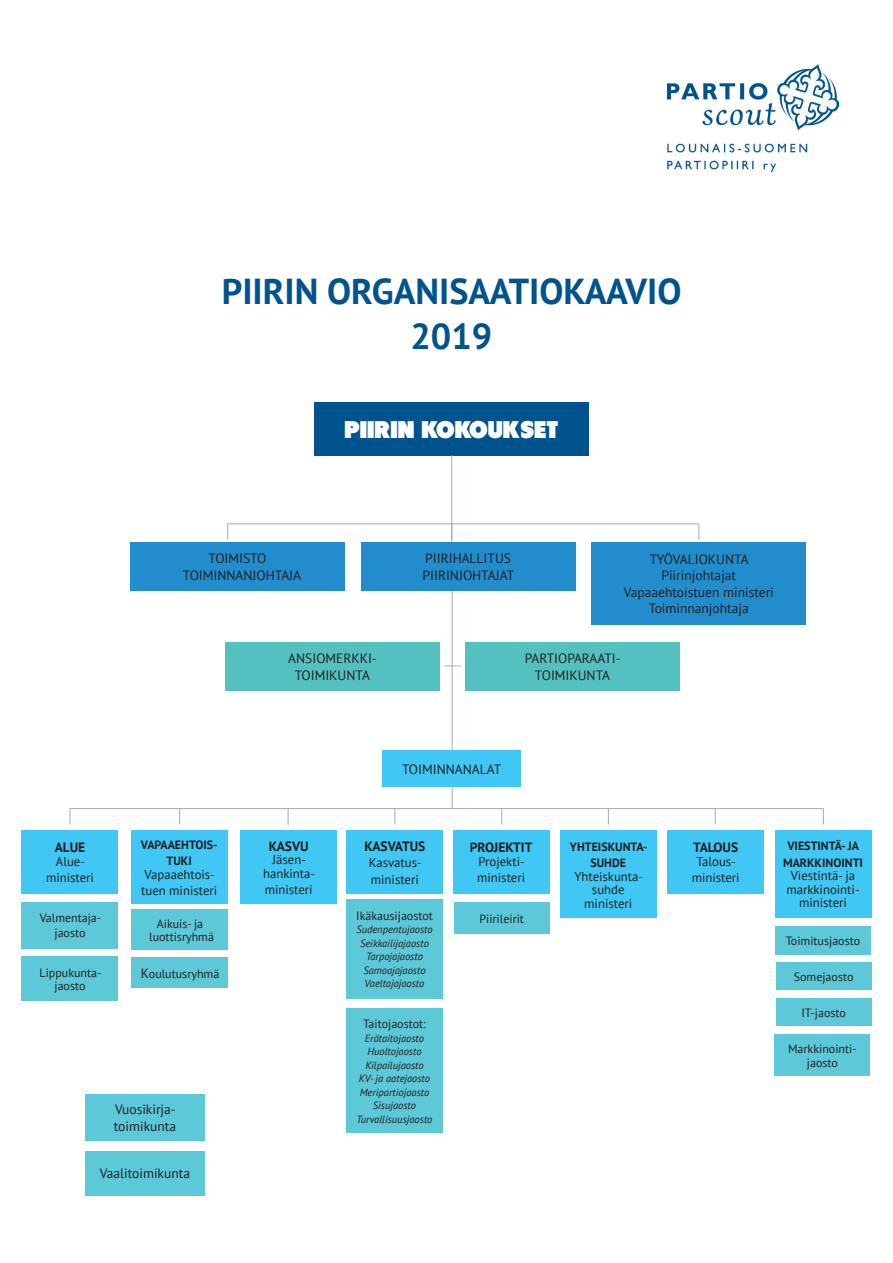
<style>
.page{position:relative;width:893px;height:1263px;background:#fff}
.page>*{position:absolute;margin:0;border:0;box-sizing:border-box;transform-origin:0 0}
.Otsikko_M{font:700 36px "PT Sans";color:#00538d}
.Kisat_kisa{font:24px "Tondu Beta";color:#fff}
.Organisaatiopuu{font:13.5px "PT Sans";color:#231f20}
.Organisaatiopuu-2{font:700 13.5px "PT Sans";color:#231f20}
.Sisis_otsikko{font:13.5px "PT Sans";color:#231f20}
.Organisaatiopuu-3{font:12.75px/13.5px "PT Sans";color:#231f20;text-align:center}
.Organisaatiopuu-4{font:12px/13.5px "PT Sans";color:#231f20;text-align:center}
.Organisaatiopuu-5{font:700 12px/16.5px "PT Sans";color:#231f20;text-align:center}
.Organisaatiopuu-6{font:italic 10.5px "PT Sans";color:#231f20}
.s1{font-size:13.5px}
</style>
<div class="page">
<div style="left:314px;top:402px;width:275px;height:53px;background:#00538d"></div>
<hr style="left:451px;top:455px;width:1px;height:115px;background:#aaabaf">
<hr style="left:228px;top:523px;width:471px;height:1px;background:#aaabaf">
<svg style="left:227px;top:523px;width:1px;height:17px"></svg>
<svg style="left:698px;top:523px;width:1px;height:17px"></svg>
<hr style="left:452px;top:590px;width:1px;height:218px;background:#aaabaf">
<div style="left:448px;top:668px;width:30px;height:17px;background:#231f20;opacity:.15"></div>
<svg style="left:444px;top:665px;width:17px;height:1px"></svg>
<hr style="left:70px;top:808px;width:753px;height:1px;background:#aaabaf">
<svg style="left:70px;top:809px;width:1px;height:15px"></svg>
<svg style="left:179px;top:809px;width:1px;height:15px"></svg>
<svg style="left:288px;top:809px;width:1px;height:16px"></svg>
<svg style="left:394px;top:809px;width:1px;height:15px"></svg>
<svg style="left:501px;top:809px;width:1px;height:15px"></svg>
<svg style="left:608px;top:809px;width:1px;height:15px"></svg>
<svg style="left:715px;top:809px;width:1px;height:15px"></svg>
<svg style="left:823px;top:808px;width:1px;height:16px"></svg>
<div style="left:130px;top:542px;width:215px;height:48px;background:#228dcd"></div>
<div style="left:361px;top:542px;width:214px;height:48px;background:#228dcd"></div>
<div style="left:591px;top:542px;width:215px;height:83px;background:#228dcd"></div>
<div style="left:225px;top:642px;width:214px;height:48px;background:#54c1c0"></div>
<div style="left:465px;top:642px;width:215px;height:48px;background:#54c1c0"></div>
<div style="left:22px;top:830px;width:96px;height:64px;background:#40c7f4"></div>
<div style="left:131px;top:831px;width:97px;height:73px;background:#40c7f4"></div>
<div style="left:240px;top:831px;width:97px;height:73px;background:#40c7f4"></div>
<div style="left:346px;top:830px;width:97px;height:64px;background:#40c7f4"></div>
<div style="left:453px;top:830px;width:97px;height:64px;background:#40c7f4"></div>
<div style="left:560px;top:831px;width:97px;height:87px;background:#40c7f4"></div>
<div style="left:667px;top:830px;width:97px;height:64px;background:#40c7f4"></div>
<div style="left:775px;top:830px;width:96px;height:88px;background:#40c7f4"></div>
<div style="left:22px;top:902px;width:96px;height:47px;background:#5cc8d8"></div>
<div style="left:22px;top:957px;width:96px;height:44px;background:#5cc8d8"></div>
<div style="left:132px;top:910px;width:96px;height:40px;background:#5cc8d8"></div>
<div style="left:132px;top:957px;width:96px;height:30px;background:#5cc8d8"></div>
<div style="left:346px;top:899px;width:97px;height:100px;background:#5cc8d8"></div>
<div style="left:346px;top:1009px;width:97px;height:124px;background:#5cc8d8"></div>
<div style="left:454px;top:903px;width:96px;height:31px;background:#5cc8d8"></div>
<div style="left:775px;top:926px;width:96px;height:29px;background:#5cc8d8"></div>
<div style="left:776px;top:962px;width:95px;height:28px;background:#5cc8d8"></div>
<div style="left:776px;top:998px;width:95px;height:28px;background:#5cc8d8"></div>
<div style="left:775px;top:1034px;width:95px;height:42px;background:#5cc8d8"></div>
<div style="left:85px;top:1094px;width:119px;height:46px;background:#5cc8d8"></div>
<div style="left:85px;top:1151px;width:119px;height:44px;background:#5cc8d8"></div>
<div style="left:382px;top:750px;width:139px;height:37px;background:#40c7f4"></div>
<img style="left:668px;top:65px;width:171px;height:107px">
<p class="Otsikko_M" style="left:222px;top:268px;width:461px">PIIRIN ORGANISAATIOKAAVIO</p>
<p class="Otsikko_M" style="left:411px;top:312px;width:83px">2019</p>
<p class="Kisat_kisa" style="left:344px;top:415px;width:216px">PIIRIN KOKOUKSET</p>
<p class="Organisaatiopuu" style="left:209px;top:550px;width:59px">TOIMISTO</p>
<p class="Sisis_otsikko" style="left:183px;top:566px;width:120px">TOIMINNANJOHTAJA</p>
<p class="Organisaatiopuu" style="left:288px;top:650px;width:90px">ANSIOMERKKI-</p>
<p class="Organisaatiopuu" style="left:295px;top:666px;width:77px">TOIMIKUNTA</p>
<p class="Organisaatiopuu" style="left:425px;top:550px;width:87px">PIIRIHALLITUS</p>
<p class="Organisaatiopuu" style="left:423px;top:566px;width:93px">PIIRINJOHTAJAT</p>
<p class="Organisaatiopuu" style="left:650px;top:550px;width:100px">TYÖVALIOKUNTA</p>
<p class="Organisaatiopuu" style="left:661px;top:567px;width:76px">Piirinjohtajat</p>
<p class="Organisaatiopuu" style="left:624px;top:583px;width:152px">Vapaaehtoistuen ministeri</p>
<p class="Organisaatiopuu" style="left:649px;top:600px;width:101px">Toiminnanjohtaja</p>
<p class="Organisaatiopuu" style="left:525px;top:650px;width:97px">PARTIOPARAATI-</p>
<p class="Organisaatiopuu" style="left:535px;top:666px;width:77px">TOIMIKUNTA</p>
<p class="Organisaatiopuu-2" style="left:55px;top:839px;width:32px">ALUE</p>
<p class="Organisaatiopuu-3" style="left:56px;top:854px;width:31px">Alue-</p>
<p class="Organisaatiopuu-3" style="left:46px;top:871px;width:49px">ministeri</p>
<p class="Organisaatiopuu-4" style="left:40px;top:911px;width:63px">Valmentaja-</p>
<p class="Organisaatiopuu-4" style="left:54px;top:926px;width:33px">jaosto</p>
<p class="Organisaatiopuu-4" style="left:39px;top:965px;width:63px">Lippukunta-</p>
<p class="Organisaatiopuu-4" style="left:54px;top:979px;width:33px">jaosto</p>
<p class="Organisaatiopuu-5" style="left:141px;top:836px;width:78px">VAPAAEHTOIS-<br>TUKI</p>
<p class="Organisaatiopuu-3" style="left:145px;top:867px;width:72px">Vapaaehtois-</p>
<p class="Organisaatiopuu-3" style="left:141px;top:884px;width:77px">tuen ministeri</p>
<p class="Organisaatiopuu-4" style="left:157px;top:916px;width:48px">Aikuis- ja</p>
<p class="Organisaatiopuu-4" style="left:149px;top:930px;width:66px">luottisryhmä</p>
<p class="Organisaatiopuu-4" style="left:141px;top:966px;width:80px"><span class="s1">K</span>oulutusryhmä</p>
<p class="Organisaatiopuu" style="left:115px;top:1100px;width:62px">Vuosikirja-</p>
<p class="Organisaatiopuu" style="left:114px;top:1117px;width:64px">toimikunta</p>
<p class="Organisaatiopuu" style="left:100px;top:1165px;width:92px">Vaalitoimikunta</p>
<p class="Organisaatiopuu-2" style="left:269px;top:837px;width:41px">KASVU</p>
<p class="Organisaatiopuu-3" style="left:272px;top:853px;width:35px">Jäsen-</p>
<p class="Organisaatiopuu-3" style="left:263px;top:866px;width:54px">hankinta-</p>
<p class="Organisaatiopuu-3" style="left:265px;top:883px;width:49px">ministeri</p>
<p class="Organisaatiopuu" style="left:402px;top:760px;width:101px">TOIMINNANALAT</p>
<p class="Organisaatiopuu-2" style="left:364px;top:837px;width:62px">KASVATUS</p>
<p class="Organisaatiopuu-3" style="left:369px;top:856px;width:54px">Kasvatus-</p>
<p class="Organisaatiopuu-3" style="left:371px;top:872px;width:49px">ministeri</p>
<p class="Organisaatiopuu-4" style="left:356px;top:909px;width:78px">Ikäkausijaostot</p>
<p class="Organisaatiopuu-6" style="left:356px;top:923px;width:78px">Sudenpentujaosto</p>
<p class="Organisaatiopuu-6" style="left:360px;top:936px;width:70px">Seikkailijajaosto</p>
<p class="Organisaatiopuu-6" style="left:366px;top:950px;width:58px">Tarpojajaosto</p>
<p class="Organisaatiopuu-6" style="left:363px;top:963px;width:64px">Samoajajaosto</p>
<p class="Organisaatiopuu-6" style="left:365px;top:977px;width:61px">Vaeltajajaosto</p>
<p class="Organisaatiopuu-4" style="left:363px;top:1017px;width:64px">Taitojaostot:</p>
<p class="Organisaatiopuu-6" style="left:365px;top:1031px;width:61px">Erätaitojaosto</p>
<p class="Organisaatiopuu-6" style="left:367px;top:1045px;width:56px">Huoltojaosto</p>
<p class="Organisaatiopuu-6" style="left:365px;top:1058px;width:60px">Kilpailujaosto</p>
<p class="Organisaatiopuu-6" style="left:359px;top:1072px;width:73px">KV- ja aatejaosto</p>
<p class="Organisaatiopuu-6" style="left:360px;top:1085px;width:71px">Meripartiojaosto</p>
<p class="Organisaatiopuu-6" style="left:373px;top:1099px;width:45px">Sisujaosto</p>
<p class="Organisaatiopuu-6" style="left:357px;top:1112px;width:77px">Turvallisuusjaosto</p>
<p class="Organisaatiopuu-2" style="left:470px;top:839px;width:64px">PROJEKTIT</p>
<p class="Organisaatiopuu-3" style="left:479px;top:854px;width:48px">Projekti-</p>
<p class="Organisaatiopuu-3" style="left:477px;top:871px;width:49px">ministeri</p>
<p class="Organisaatiopuu-4" style="left:479px;top:912px;width:46px">Piirileirit</p>
<p class="Organisaatiopuu-5" style="left:570px;top:838px;width:79px">YHTEISKUNTA-</p>
<p class="Organisaatiopuu-5" style="left:590px;top:854px;width:37px">SUHDE</p>
<p class="Organisaatiopuu-3" style="left:574px;top:869px;width:70px">Yhteiskunta-</p>
<p class="Organisaatiopuu-3" style="left:592px;top:882px;width:34px">suhde</p>
<p class="Organisaatiopuu-3" style="left:584px;top:896px;width:49px">ministeri</p>
<p class="Organisaatiopuu-2" style="left:693px;top:839px;width:47px">TALOUS</p>
<p class="Organisaatiopuu-3" style="left:696px;top:854px;width:41px">Talous-</p>
<p class="Organisaatiopuu-3" style="left:692px;top:871px;width:49px">ministeri</p>
<p class="Organisaatiopuu-5" style="left:783px;top:838px;width:81px">VIESTINTÄ- JA<br>MARKKINOINTI</p>
<p class="Organisaatiopuu-3" style="left:786px;top:869px;width:75px">Viestintä- ja markkinointi&shy;ministeri</p>
<p class="Organisaatiopuu-4" style="left:786px;top:934px;width:76px">Toimitusjaosto</p>
<p class="Organisaatiopuu-4" style="left:794px;top:969px;width:61px">Somejaosto</p>
<p class="Organisaatiopuu-4" style="left:801px;top:1005px;width:46px">IT-jaosto</p>
<p class="Organisaatiopuu-4" style="left:788px;top:1042px;width:70px">Markkinointi&shy;jaosto</p>
</div>
